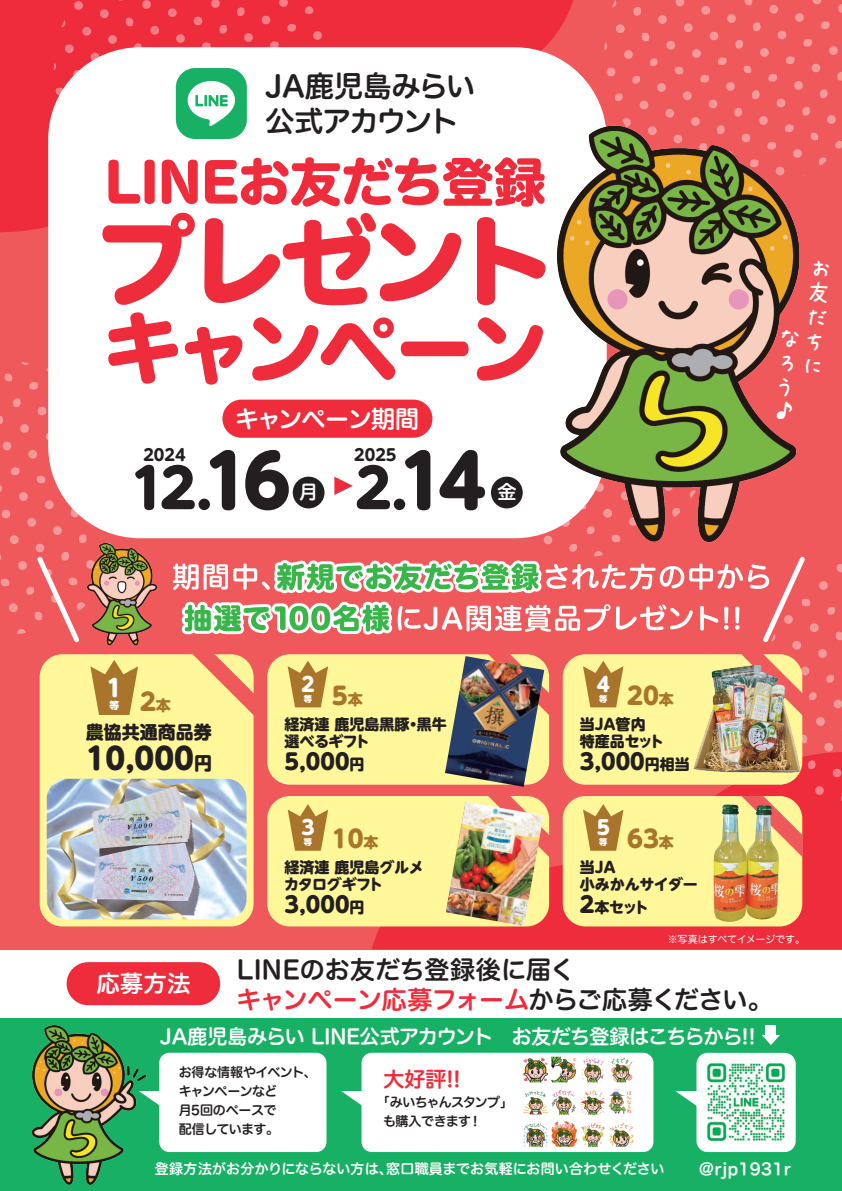
<style>
.page{position:relative;width:842px;height:1191px;background:#fff}
.page>*{position:absolute;margin:0;border:0;box-sizing:border-box;transform-origin:0 0}
.t1{font:97px "Hira Maru Std W8";letter-spacing:-.065em;color:#ee2c3b}
.t2{font:78.8px "Hira Maru Std W8";letter-spacing:-.065em;color:#ee2c3b}
.t3{font:800 54px "UD Shin M Go Pr 6";color:#231f20}
.t4{font:51.8px "Hira Maru Std W8";letter-spacing:-.005em;color:#ee2c3b}
.t5{font:800 30px "UD Shin M Go Pr 6";color:#231f20}
.t6{font:29px/35px "Hira Maru Std W6";letter-spacing:-.035em;color:#231f20}
.t7{font:27px/24.3px "AP Japanesefont";color:#fff}
.t8{font:25px/30px "Hira Maru Std W6";letter-spacing:-.01em;color:#231f20}
.t9{font:800 24px "UD Shin M Go Pr 6";color:#a9742b}
.t10{font:24px "Hira Maru Std W6";letter-spacing:-.045em;color:#fff}
.t11{font:800 23.4px "UD Shin M Go Pr 6";color:#fff}
.t12{font:23px "Hira Maru Std W6";color:#fff}
.t13{font:800 22px "UD Shin M Go Pr 6";color:#231f20}
.t14{font:21px "Hira Maru Std W6";color:#ee2c3b}
.t15{font:20px "Hira Maru Std W6";letter-spacing:-.025em;color:#fff}
.t16{font:800 19.8px "UD Shin M Go Pr 6";color:#fff}
.t17{font:19px "Hira Maru Std W6";color:#fff}
.t18{font:800 18px "UD Shin M Go Pr 6";color:#231f20}
.t19{font:16px "Hira Maru Std W6";letter-spacing:.025em;color:#fff}
.t20{font:700 16px "UD Shin M Go Pr 6";color:#231f20}
.t21{font:800 15px/17px "UD Shin M Go Pr 6";letter-spacing:-.02em;color:#231f20}
.t22{font:800 15px/17px "UD Shin M Go Pr 6";color:#231f20}
.t23{font:800 15px/17px "UD Shin M Go Pr 6";letter-spacing:-.1em;color:#231f20}
.t24{font:14px "Hira Maru Std W6";letter-spacing:.005em;color:#fff}
.t25{font:13px/19px "Hira Maru Std W6";letter-spacing:-.045em;color:#231f20}
.t26{font:10px "Hira Maru Std W4";letter-spacing:-.02em;color:#fff}
.t27{font:800 9.8px "UD Shin M Go Pr 6";color:#fff}
.t28{font:800 8.3px "UD Shin M Go Pr 6";color:#fff}
.s1{font-size:72px}
.s2{font-size:15px}
.s3{font-size:18px}
.s4{font-size:22px}
.s5{color:#ee2c3b}
</style>
<div class="page">
<div style="left:0;top:1018px;width:842px;height:173px;background:#18b064"></div>
<div style="left:0;top:0;width:842px;height:949px;background:#f0595b"></div>
<div style="left:0;top:0;width:573px;height:233px;background:#ee2c3b"></div>
<div style="left:372px;top:862px;width:470px;height:87px;background:#ee2c3b"></div>
<svg style="left:604px;top:0;width:238px;height:166px"></svg>
<svg style="left:54px;top:0;width:275px;height:105px;background:#ee3342"></svg>
<div style="left:67px;top:962px;width:153px;height:43px;background:#ee2c3b;border-radius:22px"></div>
<div style="left:40px;top:654px;width:214px;height:272px;background:#fff79a;border-radius:23px"></div>
<div style="left:267px;top:796px;width:282px;height:130px;background:#fff79a;border-radius:23px"></div>
<div style="left:563px;top:796px;width:239px;height:130px;background:#fff79a;border-radius:23px"></div>
<img style="left:31px;top:1025px;width:116px;height:161px">
<div style="left:696px;top:1052px;width:100px;height:100px;background:#fff;border-radius:11px"></div>
<div style="left:48px;top:47px;width:559px;height:491px;background:#fff;border-radius:92px"></div>
<div style="left:222px;top:399px;width:210px;height:39px;background:#ee2c3b;border-radius:19px"></div>
<div style="left:176px;top:68px;width:71px;height:71px;background:#18b064;border-radius:19px"></div>
<svg style="left:188px;top:81px;width:47px;height:45px"></svg>
<div style="left:293px;top:476px;width:31px;height:32px;background:#231f20;border-radius:50%"></div>
<div style="left:491px;top:476px;width:32px;height:32px;background:#231f20;border-radius:50%"></div>
<svg style="left:334px;top:476px;width:19px;height:19px"></svg>
<img style="left:543px;top:112px;width:272px;height:437px">
<svg style="left:0;top:360px;width:138px;height:283px"></svg>
<img style="left:446px;top:862px;width:97px;height:64px">
<img style="left:714px;top:862px;width:65px;height:60px">
<svg style="left:90px;top:660px;width:48px;height:55px"></svg>
<svg style="left:173px;top:549px;width:669px;height:313px"></svg>
<img style="left:707px;top:1063px;width:79px;height:79px">
<div style="left:159px;top:1052px;width:167px;height:100px;background:#fff;border-radius:10px"></div>
<svg style="left:139px;top:1091px;width:21px;height:17px"></svg>
<div style="left:361px;top:1052px;width:292px;height:100px;background:#fff;border-radius:10px"></div>
<svg style="left:341px;top:1091px;width:21px;height:17px"></svg>
<svg style="left:675px;top:1091px;width:22px;height:17px"></svg>
<img style="left:523px;top:1056px;width:111px;height:91px">
<img style="left:84px;top:540px;width:74px;height:106px">
<div style="left:766px;top:1025px;width:10px;height:11px;background:#fff"></div>
<svg style="left:762px;top:1034px;width:18px;height:11px"></svg>
<img style="left:47px;top:778px;width:199px;height:141px">
<svg style="left:808px;top:310px;width:7px;height:17px"></svg>
<h3 class="t6" style="left:265px;top:69px;width:211px">JA鹿児島みらい公式アカウント</h3>
<h3 class="t4" style="left:105px;top:142px;width:442px">LINEお友だち登録</h3>
<h1 class="t1" style="left:98px;top:187px;width:457px">プレゼント</h1>
<h2 class="t2" style="left:103px;top:288px;width:446px">キャンペーン</h2>
<h3 class="t10" style="left:235px;top:401px;width:186px">キャンペーン期間</h3>
<h3 class="t3" style="left:130px;top:441px;width:162px">12.<span class="s1">16</span></h3>
<p class="t20" style="left:354px;top:440px;width:44px">2025</p>
<p class="t20" style="left:143px;top:440px;width:44px">2024</p>
<h3 class="t3" style="left:355px;top:441px;width:132px">2.<span class="s1">14</span></h3>
<h3 class="t17" style="left:299px;top:477px;width:20px">月</h3>
<h3 class="t17" style="left:497px;top:477px;width:20px">金</h3>
<h3 class="t7" style="left:797px;top:255px;width:27px;rotate:5deg">　お　友</h3>
<h3 class="t7" style="left:778px;top:326px;width:40px;rotate:5deg">なちろにう<br>♪</h3>
<h3 class="t11" style="left:106px;top:667px;width:17px">1</h3>
<p class="t27" style="left:109px;top:696px;width:11px">等</p>
<h3 class="t16" style="left:301px;top:667px;width:15px">2</h3>
<p class="t28" style="left:304px;top:691px;width:10px">等</p>
<h3 class="t9" style="left:140px;top:681px;width:32px">2<span class="s2">本</span></h3>
<h3 class="t9" style="left:332px;top:675px;width:32px">5<span class="s2">本</span></h3>
<h3 class="t18" style="left:86px;top:716px;width:128px">農協共通商品券</h3>
<h3 class="t5" style="left:86px;top:732px;width:128px">10,000<span class="s3">円</span></h3>
<p class="t22" style="left:285px;top:714px;width:164px">経済連 鹿児島黒豚・黒牛選べるギフト</p>
<h3 class="t13" style="left:285px;top:742px;width:81px">5,000<span class="s2">円</span></h3>
<h3 class="t16" style="left:597px;top:667px;width:15px">4</h3>
<p class="t28" style="left:599px;top:691px;width:10px">等</p>
<p class="t23" style="left:580px;top:714px;width:86px">当ＪＡ管内特産品セット</p>
<h3 class="t13" style="left:580px;top:742px;width:111px">3,000<span class="s2">円相当</span></h3>
<h3 class="t9" style="left:627px;top:675px;width:48px">20<span class="s2">本</span></h3>
<h3 class="t16" style="left:301px;top:810px;width:15px">3</h3>
<p class="t28" style="left:304px;top:835px;width:10px">等</p>
<p class="t21" style="left:284px;top:858px;width:141px">経済連 鹿児島グルメカタログギフト</p>
<h3 class="t13" style="left:285px;top:885px;width:81px">3,000<span class="s2">円</span></h3>
<h3 class="t9" style="left:332px;top:818px;width:48px">10<span class="s2">本</span></h3>
<h3 class="t16" style="left:597px;top:810px;width:15px">5</h3>
<p class="t28" style="left:599px;top:835px;width:10px">等</p>
<p class="t21" style="left:580px;top:858px;width:119px">当ＪＡ<br>小みかんサイダー</p>
<p class="t21" style="left:580px;top:898px;width:70px"><span class="s4">2</span>本セット</p>
<h3 class="t9" style="left:627px;top:818px;width:48px">63<span class="s2">本</span></h3>
<p class="t26" style="left:668px;top:931px;width:139px">※写真はすべてイメージです。</p>
<h3 class="t12" style="left:97px;top:965px;width:95px">応募方法</h3>
<h3 class="t8" style="left:236px;top:954px;width:538px">LINEのお友だち登録後に届く<br><span class="s5">キャンペーン応募フォーム</span>からご応募ください。</h3>
<h3 class="t15" style="left:160px;top:1021px;width:597px">JA鹿児島みらい LINE公式アカウント　お友だち登録はこちらから!!</h3>
<p class="t25" style="left:179px;top:1063px;width:140px">お得な情報やイベント、キャンペーンなど<br>月5回のペースで<br>配信しています。</p>
<h3 class="t14" style="left:383px;top:1063px;width:79px">大好評!!</h3>
<p class="t25" style="left:383px;top:1093px;width:131px;text-indent:-6px">「みいちゃんスタンプ」も購入できます！</p>
<p class="t24" style="left:155px;top:1158px;width:511px">登録方法がお分かりにならない方は、窓口職員までお気軽にお問い合わせください</p>
<p class="t19" style="left:698px;top:1157px;width:94px">＠rjp1931r</p>
</div>
